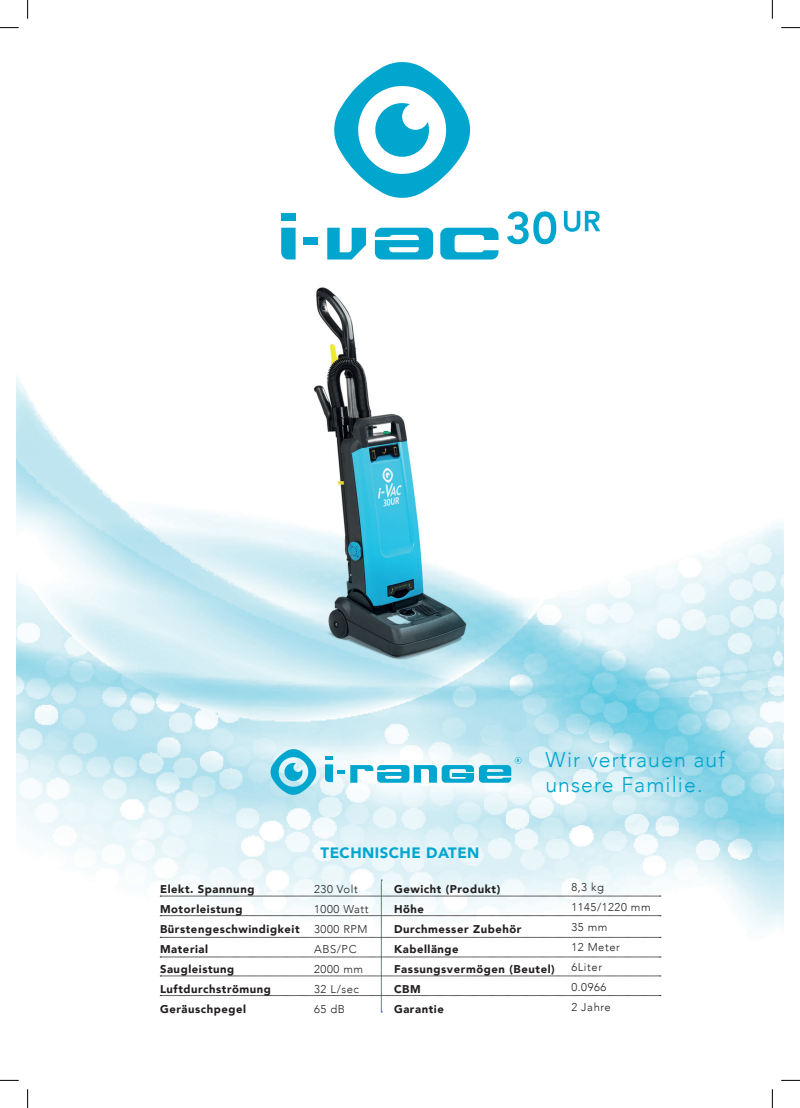
<style>
.page{position:relative;width:800px;height:1108px;background:#fff}
.page>*{position:absolute;margin:0;border:0;box-sizing:border-box;transform-origin:0 0}
.t1{font:300 21.25px/25.5px "Avenir";letter-spacing:.05em;color:#00a6cf}
.t2{font:900 15px "Avenir";letter-spacing:.03em;color:#00a6cf}
.t3{font:900 11.25px/20px "Avenir";letter-spacing:.05em;color:#231f20}
.t4{font:300 11.25px/20px "Avenir";letter-spacing:.05em;color:#231f20}
</style>
<div class="page">
<img style="left:17px;top:17px;width:765px;height:1074px">
<svg style="left:325px;top:756px;width:196px;height:26px"></svg>
<hr style="left:452px;top:773px;width:22px;height:4px;background:#00a6ce">
<svg style="left:270px;top:749px;width:46px;height:46px;background:#6ecbe2"></svg>
<svg style="left:507px;top:211px;width:49px;height:33px"></svg>
<div style="left:281px;top:213px;width:14px;height:7px;background:#00a6ce"></div>
<svg style="left:281px;top:228px;width:14px;height:31px"></svg>
<div style="left:303px;top:237px;width:14px;height:7px;background:#00a6ce"></div>
<svg style="left:440px;top:228px;width:58px;height:31px"></svg>
<svg style="left:375px;top:228px;width:58px;height:31px"></svg>
<svg style="left:327px;top:228px;width:39px;height:31px"></svg>
<svg style="left:563px;top:211px;width:37px;height:21px"></svg>
<svg style="left:334px;top:62px;width:136px;height:136px"></svg>
<svg style="left:160px;top:880px;width:500px;height:132px"></svg>
<svg style="left:0;top:27px;width:19px;height:1px"></svg>
<svg style="left:781px;top:27px;width:18px;height:1px"></svg>
<svg style="left:0;top:1079px;width:19px;height:2px"></svg>
<svg style="left:781px;top:1079px;width:18px;height:2px"></svg>
<svg style="left:27px;top:0;width:1px;height:19px"></svg>
<svg style="left:27px;top:1089px;width:1px;height:19px"></svg>
<svg style="left:771px;top:0;width:1px;height:19px"></svg>
<svg style="left:771px;top:1089px;width:1px;height:19px"></svg>
<h2 class="t2" style="left:320px;top:839px;width:160px">TECHNISCHE DATEN</h2>
<h1 class="t1" style="left:545px;top:746px;width:181px">Wir vertrauen auf unsere Familie.</h1>
<p class="t4" style="left:314px;top:879px;width:56px">230 Volt<br>1000 Watt<br>3000 RPM<br>ABS/PC<br>2000 mm<br>32 L/sec<br>65 dB</p>
<p class="t4" style="left:571px;top:877px;width:81px">8,3 kg<br>1145/1220 mm<br>35 mm<br>12 Meter<br>6Liter<br>0.0966<br>2 Jahre</p>
<p class="t3" style="left:160px;top:878px;width:141px">Elekt. Spannung<br>Motorleistung<br>Bürstengeschwindigkeit<br>Material<br>Saugleistung<br>Luftdurchströmung<br>Geräuschpegel</p>
<p class="t3" style="left:394px;top:878px;width:162px">Gewicht (Produkt)<br>Höhe<br>Durchmesser Zubehör<br>Kabellänge<br>Fassungsvermögen (Beutel)<br>CBM<br>Garantie</p>
</div>
